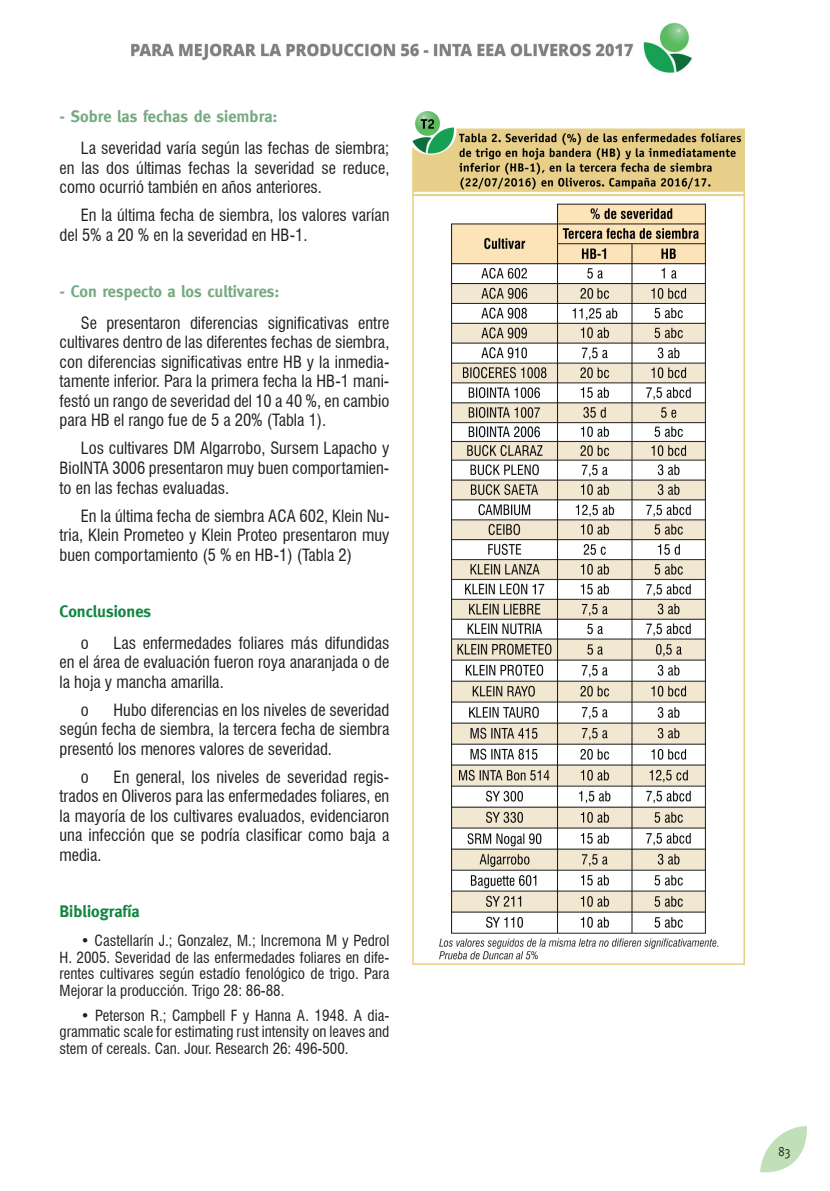
<style>
.page{position:relative;width:830px;height:1191px;background:#fff}
.page>*{position:absolute;margin:0;border:0;box-sizing:border-box;transform-origin:0 0}
.t1{font:condensed 16.5px/19.5px "Swiss 721 BT";color:#231f20;text-align:justify}
.t2{font:700 16.5px "Meta";color:#76aa7f}
.t3{font:700 16.5px "Meta";color:#118641}
.t4{font:condensed 15px/16.5px "Swiss 721 BT";color:#231f20;text-align:justify}
.t5{font:13.5px "Meta";color:#231f20;scale:.85 1}
</style>
<div class="page">
<svg style="left:760px;top:1126px;width:47px;height:47px"></svg>
<img style="left:131px;top:22px;width:561px;height:51px">
<img style="left:412px;top:111px;width:332px;height:853px">
<p class="t2" style="left:60px;top:107px;width:219px">- Sobre las fechas de siembra:</p>
<p class="t1" style="left:60px;top:138px;width:331px;text-indent:21px">La severidad varía según las fechas de siembra; en las dos últimas fechas la severidad se reduce, como ocurrió también en años anteriores.</p>
<p class="t1" style="left:60px;top:205px;width:331px;text-indent:21px">En la última fecha de siembra, los valores varían del 5% a 20 % en la severidad en HB-1.</p>
<p class="t2" style="left:60px;top:281px;width:221px">- Con respecto a los cultivares:</p>
<p class="t1" style="left:60px;top:313px;width:331px;text-indent:21px">Se presentaron diferencias significativas entre cultivares dentro de las diferentes fechas de siembra, con diferencias significativas entre HB y la inmedia&shy;tamente inferior. Para la primera fecha la HB-1 mani&shy;festó un rango de severidad del 10 a 40 %, en cambio para HB el rango fue de 5 a 20% (Tabla 1).</p>
<p class="t1" style="left:60px;top:439px;width:331px;text-indent:21px">Los cultivares DM Algarrobo, Sursem Lapacho y BioINTA 3006 presentaron muy buen comportamien&shy;to en las fechas evaluadas.</p>
<p class="t1" style="left:60px;top:506px;width:331px;text-indent:21px">En la última fecha de siembra ACA 602, Klein Nu&shy;tria, Klein Prometeo y Klein Proteo presentaron muy buen comportamiento (5 % en HB-1) (Tabla 2)</p>
<p class="t3" style="left:60px;top:601px;width:93px">Conclusiones</p>
<p class="t1" style="left:81px;top:633px;width:9px">o</p>
<p class="t1" style="left:60px;top:633px;width:331px;text-indent:54px">Las enfermedades foliares más difundidas en el área de evaluación fueron roya anaranjada o de la hoja y mancha amarilla.</p>
<p class="t1" style="left:81px;top:700px;width:9px">o</p>
<p class="t1" style="left:59px;top:700px;width:331px;text-indent:54px">Hubo diferencias en los niveles de severidad según fecha de siembra, la tercera fecha de siembra presentó los menores valores de severidad.</p>
<p class="t1" style="left:81px;top:767px;width:9px">o</p>
<p class="t1" style="left:59px;top:767px;width:331px;text-indent:54px">En general, los niveles de severidad regis&shy;trados en Oliveros para las enfermedades foliares, en la mayoría de los cultivares evaluados, evidenciaron una infección que se podría clasificar como baja a media.</p>
<p class="t3" style="left:59px;top:901px;width:82px">Bibliografía</p>
<p class="t4" style="left:60px;top:932px;width:331px;text-indent:21px">• Castellarín J.; Gonzalez, M.; Incremona M y Pedrol H. 2005. Severidad de las enfermedades foliares en dife&shy;rentes cultivares según estadío fenológico de trigo. Para Mejorar la producción. Trigo 28: 86-88.</p>
<p class="t4" style="left:60px;top:1007px;width:331px;text-indent:21px">• Peterson R.; Campbell F y Hanna A. 1948. A dia&shy;grammatic scale for estimating rust intensity on leaves and stem of cereals. Can. Jour. Research 26: 496-500.</p>
<p class="t5" style="left:778px;top:1143px;width:16px">83</p>
</div>
